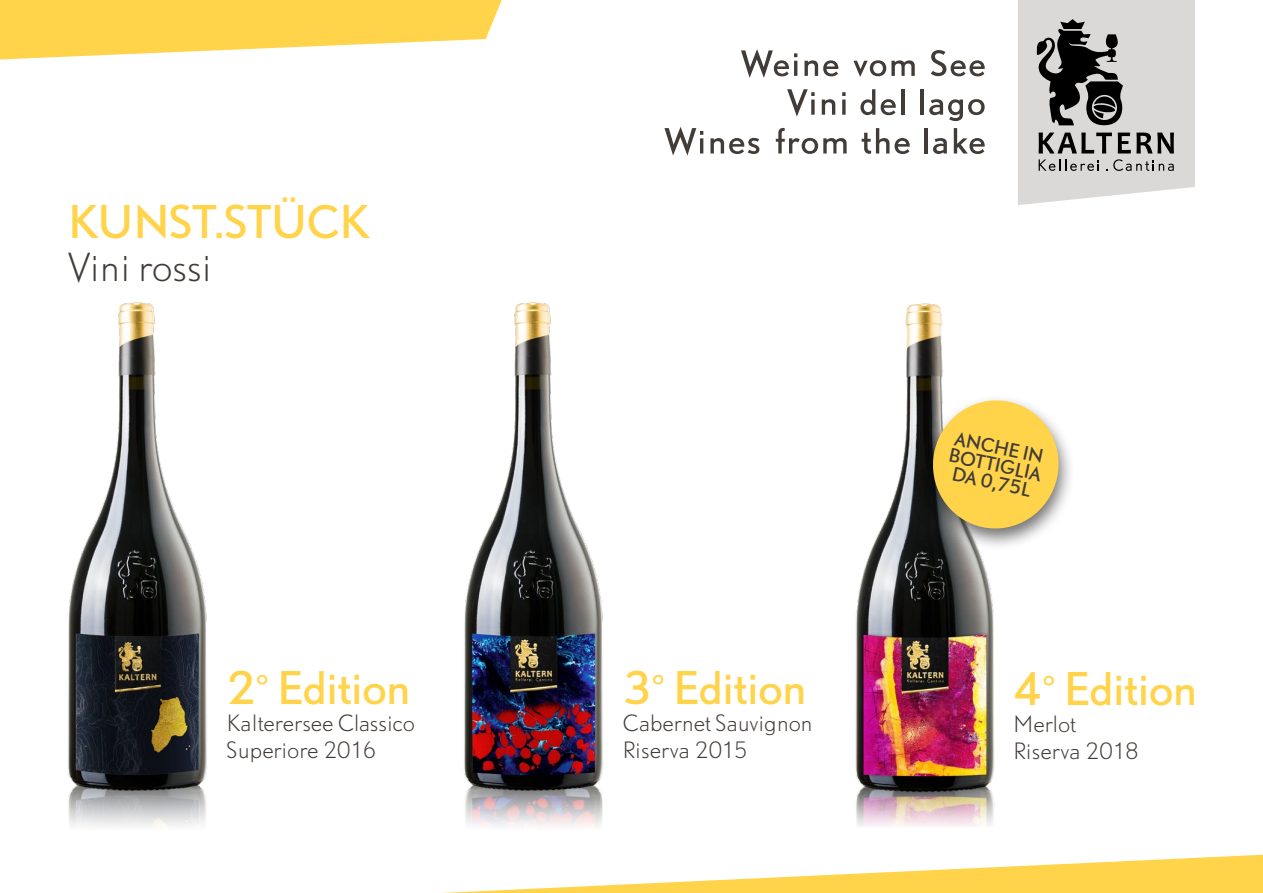
<style>
.page{position:relative;width:1263px;height:893px;background:#fff}
.page>*{position:absolute;margin:0;border:0;box-sizing:border-box;transform-origin:0 0}
.t1{font:42px "DTL Nobel T";letter-spacing:-.01em;color:#ffd44a}
.t2{font:300 36px "DTL Nobel T";letter-spacing:-.005em;color:#413c38}
.t3{font:300 21px/27px "DTL Nobel T";letter-spacing:-.015em;color:#413c38}
.t4{font:17.55px/17.5px "DTL Nobel TOT";color:#413c38;text-align:center}
</style>
<div class="page">
<svg style="left:0;top:0;width:502px;height:59px"></svg>
<svg style="left:443px;top:855px;width:820px;height:38px"></svg>
<img style="left:68px;top:302px;width:139px;height:524px">
<img style="left:464px;top:302px;width:139px;height:524px">
<img style="left:855px;top:303px;width:140px;height:524px">
<div style="left:921px;top:394px;width:155px;height:157px;background:#000;opacity:.56"></div>
<svg style="left:927px;top:395px;width:137px;height:139px;background:#e1c56a"></svg>
<svg style="left:741px;top:49px;width:56px;height:29px"></svg>
<hr style="left:794px;top:61px;width:3px;height:15px;background:#413c38">
<svg style="left:804px;top:60px;width:34px;height:16px"></svg>
<svg style="left:853px;top:60px;width:62px;height:17px"></svg>
<svg style="left:931px;top:50px;width:54px;height:26px"></svg>
<svg style="left:787px;top:89px;width:28px;height:28px"></svg>
<svg style="left:811px;top:100px;width:4px;height:15px"></svg>
<svg style="left:822px;top:99px;width:13px;height:16px"></svg>
<svg style="left:842px;top:92px;width:3px;height:4px"></svg>
<hr style="left:842px;top:100px;width:3px;height:15px;background:#413c38">
<svg style="left:860px;top:89px;width:15px;height:26px"></svg>
<svg style="left:881px;top:99px;width:15px;height:16px"></svg>
<hr style="left:901px;top:89px;width:3px;height:26px;background:#413c38">
<hr style="left:921px;top:89px;width:3px;height:26px;background:#413c38">
<svg style="left:929px;top:99px;width:56px;height:22px"></svg>
<svg style="left:664px;top:127px;width:39px;height:29px"></svg>
<hr style="left:700px;top:138px;width:3px;height:15px;background:#413c38">
<svg style="left:710px;top:138px;width:49px;height:16px"></svg>
<svg style="left:776px;top:128px;width:70px;height:26px"></svg>
<svg style="left:862px;top:128px;width:48px;height:26px"></svg>
<hr style="left:924px;top:128px;width:4px;height:25px;background:#413c38">
<svg style="left:933px;top:138px;width:14px;height:16px"></svg>
<svg style="left:954px;top:128px;width:31px;height:26px"></svg>
<svg style="left:1018px;top:0;width:177px;height:205px;background:#b6b5b4"></svg>
<h1 class="t1" style="left:68px;top:193px;width:304px">KUNST.STÜCK</h1>
<h2 class="t2" style="left:68px;top:244px;width:145px">Vini rossi</h2>
<h1 class="t1" style="left:226px;top:659px;width:186px">2° Edition</h1>
<p class="t3" style="left:226px;top:710px;width:190px">Kalterersee Classico<br>Superiore 2016</p>
<h1 class="t1" style="left:622px;top:659px;width:186px">3° Edition</h1>
<p class="t3" style="left:622px;top:710px;width:192px">Cabernet Sauvignon<br>Riserva 2015</p>
<p class="t4" style="left:955px;top:429px;width:96px;rotate:12deg">ANCHE IN<br>BOTTIGLIA<br>DA 0,75L</p>
<h1 class="t1" style="left:1013px;top:660px;width:186px">4° Edition</h1>
<p class="t3" style="left:1013px;top:710px;width:127px">Merlot<br>Riserva 2018</p>
</div>
